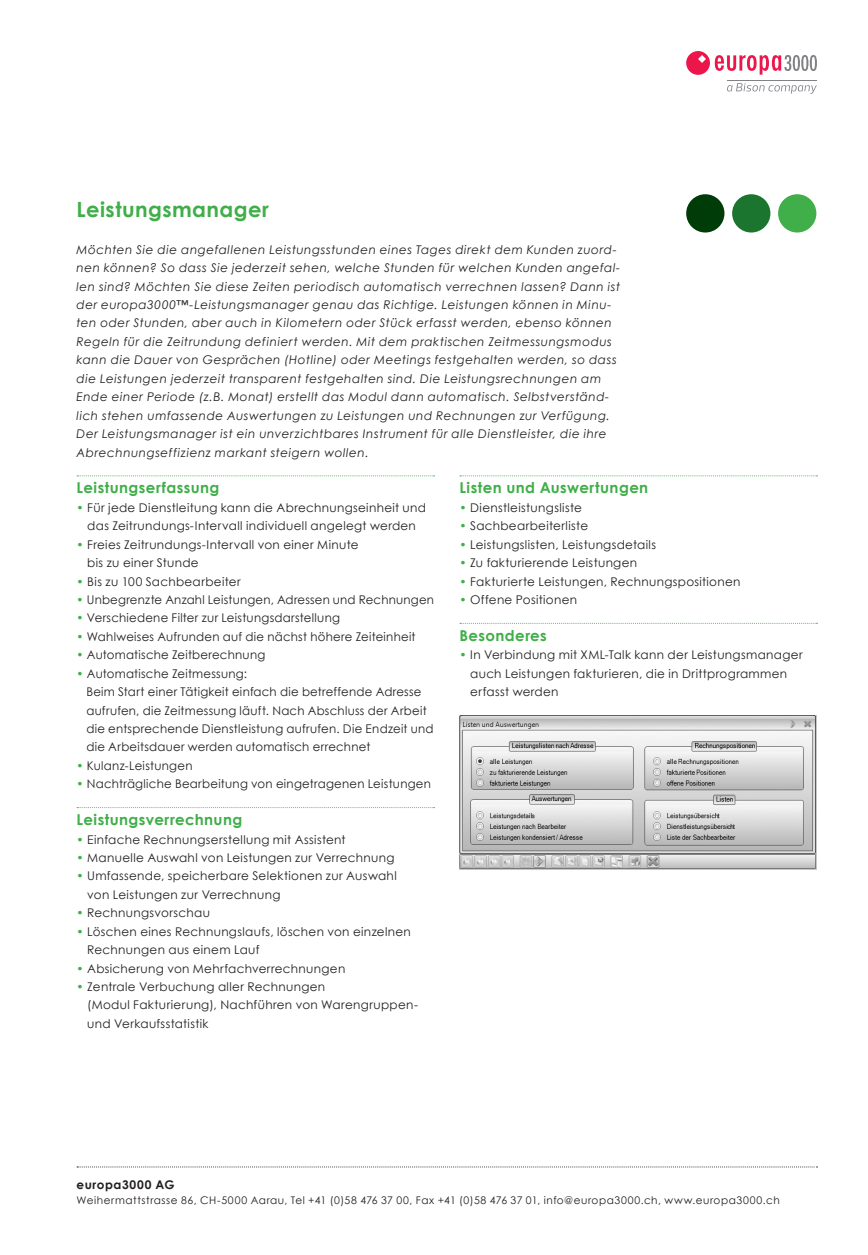
<style>
.page{position:relative;width:868px;height:1255px;background:#fff}
.page>*{position:absolute;margin:0;border:0;box-sizing:border-box;transform-origin:0 0}
.t1{font:700 21px "Century Gothic";letter-spacing:.02em;color:#40ae49}
.t2{font:700 15px "Century Gothic";letter-spacing:.025em;color:#40ae49}
.t3{font:12px/18.5px "Century Gothic";letter-spacing:.025em;color:#231f20}
.t4{font:italic 12px/18.5px "Century Gothic";letter-spacing:.045em;color:#231f20}
.t5{font:700 12px "Century Gothic";letter-spacing:.045em;color:#231f20}
.t6{font:10.5px "Century Gothic";letter-spacing:.05em;color:#231f20}
.s1{font-weight:700;color:#40ae49}
.s2{font-style:italic}
</style>
<div class="page">
<div style="left:686px;top:194px;width:38px;height:38px;background:#003c08;border-radius:50%"></div>
<div style="left:778px;top:194px;width:38px;height:38px;background:#40ae49;border-radius:50%"></div>
<div style="left:732px;top:194px;width:38px;height:38px;background:#1c752e;border-radius:50%"></div>
<svg style="left:727px;top:83px;width:89px;height:11px"></svg>
<hr style="left:727px;top:80px;width:89px;height:1px;background:#808285">
<svg style="left:686px;top:51px;width:130px;height:24px"></svg>
<svg style="left:77px;top:1166px;width:740px;height:1px"></svg>
<svg style="left:77px;top:475px;width:357px;height:1px"></svg>
<svg style="left:77px;top:807px;width:357px;height:1px"></svg>
<svg style="left:460px;top:475px;width:357px;height:1px"></svg>
<svg style="left:460px;top:623px;width:357px;height:1px"></svg>
<img style="left:459px;top:715px;width:357px;height:154px">
<h1 class="t1" style="left:77px;top:193px;width:194px">Leistungsmanager</h1>
<p class="t4" style="left:77px;top:240px;width:545px">Möchten Sie die angefallenen Leistungsstunden eines Tages direkt dem Kunden zuord&shy;nen können? So dass Sie jederzeit sehen, welche Stunden für welchen Kunden angefal&shy;len sind? Möchten Sie diese Zeiten periodisch automatisch verrechnen lassen? Dann ist der europa3000™-Leistungsmanager genau das Richtige. Leistungen können in Minu&shy;ten oder Stunden, aber auch in Kilometern oder Stück erfasst werden, ebenso können Regeln für die Zeitrundung definiert werden. Mit dem praktischen Zeitmessungsmodus kann die Dauer von Gesprächen (Hotline) oder Meetings festgehalten werden, so dass die Leistungen jederzeit transparent festgehalten sind. Die Leistungsrechnungen am Ende einer Periode (z.B. Monat) erstellt das Modul dann automatisch. Selbstverständ&shy;lich stehen umfassende Auswertungen zu Leistungen und Rechnungen zur Verfügung.<br>Der Leistungsmanager ist ein unverzichtbares Instrument für alle Dienstleister, die ihre Abrechnungseffizienz markant steigern wollen.</p>
<p class="t2" style="left:77px;top:476px;width:144px">Leistungserfassung</p>
<p class="t3" style="left:77px;top:498px;width:351px;text-align:center"><span class="s1">•</span> Für jede Dienstleitung kann die Abrechnungseinheit und das Zeitrundungs<span class="s2">-</span>Intervall individuell angelegt werden</p>
<p class="t3" style="left:87px;top:535px;width:273px;text-indent:-11px"><span class="s1">•</span> Freies Zeitrundungs<span class="s2">-</span>Intervall von einer Minute bis zu einer Stunde</p>
<p class="t3" style="left:77px;top:571px;width:165px"><span class="s1">•</span> Bis zu 100 Sachbearbeiter</p>
<p class="t3" style="left:77px;top:590px;width:359px"><span class="s1">•</span> Unbegrenzte Anzahl Leistungen, Adressen und Rechnungen</p>
<p class="t3" style="left:77px;top:608px;width:265px"><span class="s1">•</span> Verschiedene Filter zur Leistungsdarstellung</p>
<p class="t3" style="left:77px;top:627px;width:340px"><span class="s1">•</span> Wahlweises Aufrunden auf die nächst höhere Zeiteinheit</p>
<p class="t3" style="left:77px;top:645px;width:190px"><span class="s1">•</span> Automatische Zeitberechnung</p>
<p class="t3" style="left:86px;top:664px;width:349px;text-indent:-10px"><span class="s1">•</span> Automatische Zeitmessung:<br>Beim Start einer Tätigkeit einfach die betreffende Adresse aufrufen, die Zeitmessung läuft. Nach Abschluss der Arbeit die entsprechende Dienstleistung aufrufen. Die Endzeit und die Arbeitsdauer werden automatisch errechnet</p>
<p class="t3" style="left:77px;top:756px;width:117px"><span class="s1">•</span> Kulanz-Leistungen</p>
<p class="t3" style="left:77px;top:774px;width:356px"><span class="s1">•</span> Nachträgliche Bearbeitung von eingetragenen Leistungen</p>
<p class="t2" style="left:77px;top:808px;width:167px">Leistungsverrechnung</p>
<p class="t3" style="left:77px;top:829px;width:270px"><span class="s1">•</span> Einfache Rechnungserstellung mit Assistent</p>
<p class="t3" style="left:77px;top:848px;width:319px"><span class="s1">•</span> Manuelle Auswahl von Leistungen zur Verrechnung</p>
<p class="t3" style="left:87px;top:866px;width:311px;text-indent:-11px"><span class="s1">•</span> Umfassende, speicherbare Selektionen zur Auswahl von Leistungen zur Verrechnung</p>
<p class="t3" style="left:77px;top:903px;width:135px"><span class="s1">•</span> Rechnungsvorschau</p>
<p class="t3" style="left:87px;top:921px;width:325px;text-indent:-11px"><span class="s1">•</span> Löschen eines Rechnungslaufs, löschen von einzelnen<br>Rechnungen aus einem Lauf</p>
<p class="t3" style="left:77px;top:958px;width:270px"><span class="s1">•</span> Absicherung von Mehrfachverrechnungen</p>
<p class="t3" style="left:87px;top:977px;width:332px;text-indent:-11px"><span class="s1">•</span> Zentrale Verbuchung aller Rechnungen<br>(Modul Fakturierung), Nachführen von Warengruppen&shy;und Verkaufsstatistik</p>
<p class="t2" style="left:459px;top:476px;width:190px">Listen und Auswertungen</p>
<p class="t3" style="left:459px;top:498px;width:124px"><span class="s1">•</span> Dienstleistungsliste</p>
<p class="t3" style="left:459px;top:516px;width:130px"><span class="s1">•</span> Sachbearbeiterliste</p>
<p class="t3" style="left:459px;top:535px;width:198px"><span class="s1">•</span> Leistungslisten, Leistungsdetails</p>
<p class="t3" style="left:459px;top:553px;width:179px"><span class="s1">•</span> Zu fakturierende Leistungen</p>
<p class="t3" style="left:459px;top:571px;width:282px"><span class="s1">•</span> Fakturierte Leistungen, Rechnungspositionen</p>
<p class="t3" style="left:459px;top:590px;width:119px"><span class="s1">•</span> Offene Positionen</p>
<p class="t2" style="left:459px;top:624px;width:89px">Besonderes</p>
<p class="t3" style="left:470px;top:645px;width:334px;text-indent:-11px"><span class="s1">•</span> In Verbindung mit XML-Talk kann der Leistungsmanager auch Leistungen fakturieren, die in Drittprogrammen erfasst werden</p>
<p class="t5" style="left:77px;top:1175px;width:100px">europa3000 AG</p>
<p class="t6" style="left:77px;top:1192px;width:704px">Weihermattstrasse 86, CH-5000 Aarau, Tel +41 (0)58 476 37 00, Fax +41 (0)58 476 37 01, info@europa3000.ch, www.europa3000.ch</p>
</div>
